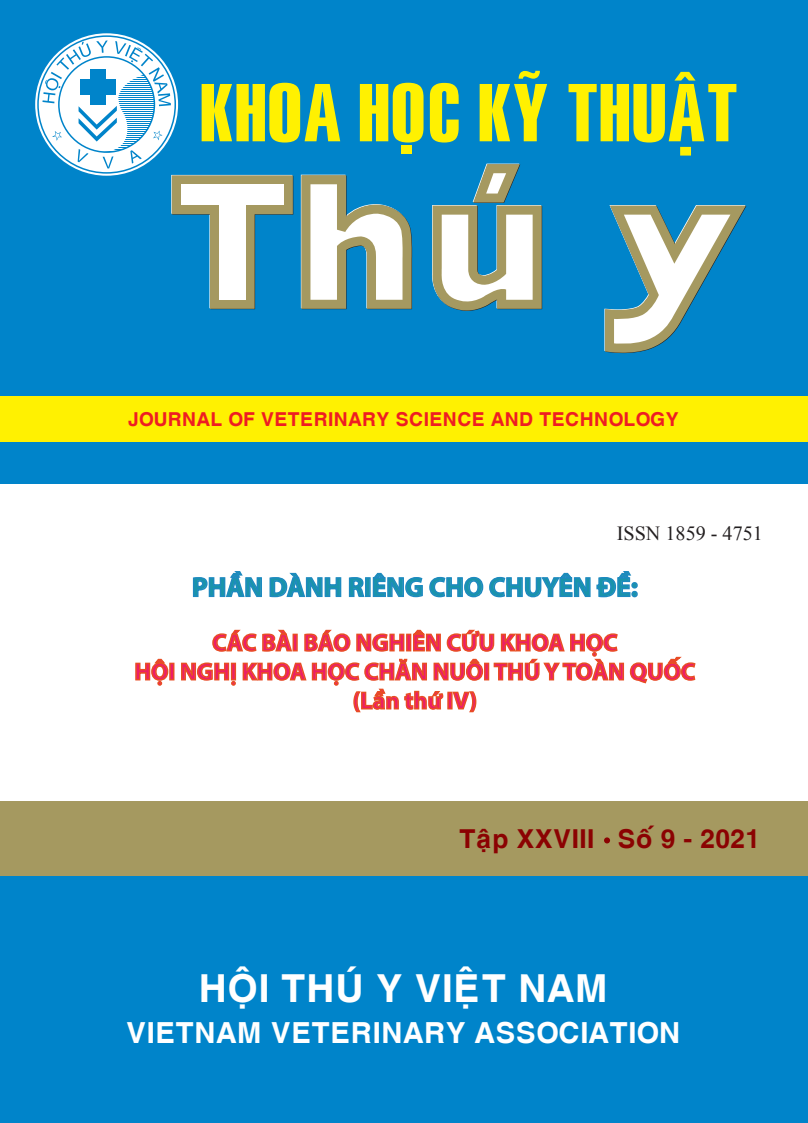
<style>
.page{position:relative;width:808px;height:1123px;background:#fff}
.page>*{position:absolute;margin:0;border:0;box-sizing:border-box;transform-origin:0 0}
.t1{font:77.7px "VNI Swiss Condense";letter-spacing:-.025em;color:#fff101;scale:1.08 1}
.t2{font:38.55px "VNI Helve Bold";color:#fff}
.t3{font:29.1px "VNI Helve Bold";color:#fff}
.t4{font:700 27.15px "Myriad Pro";color:#1994aa}
.t5{font:26.1px "VNI Helve Bold";color:#8b0202}
.t6{font:700 24.15px/29px "Myriad Pro";color:#ed1d68;text-align:center}
.t7{font:20.1px "Times New Roman";color:#231f20}
.t8{font:19.2px "VNI Helve Bold";color:#ee1d23}
</style>
<div class="page">
<div style="left:0;top:0;width:808px;height:396px;background:#0084ca"></div>
<div style="left:0;top:875px;width:808px;height:248px;background:#0084ca"></div>
<div style="left:0;top:800px;width:808px;height:75px;background:#a59960"></div>
<div style="left:0;top:396px;width:808px;height:47px;background:#fff101"></div>
<div style="left:0;top:443px;width:808px;height:41px;background:#0084ca"></div>
<svg style="left:604px;top:837px;width:6px;height:6px"></svg>
<svg style="left:37px;top:35px;width:256px;height:274px"></svg>
<div style="left:181px;top:184px;width:103px;height:21px;background:#fff"></div>
<div style="left:219px;top:203px;width:27px;height:97px;background:#fff"></div>
<svg style="left:301px;top:175px;width:111px;height:134px"></svg>
<svg style="left:432px;top:164px;width:110px;height:147px"></svg>
<svg style="left:604px;top:205px;width:142px;height:148px"></svg>
<svg style="left:192px;top:571px;width:70px;height:27px"></svg>
<svg style="left:269px;top:572px;width:73px;height:26px"></svg>
<svg style="left:348px;top:577px;width:18px;height:21px"></svg>
<div style="left:365px;top:577px;width:6px;height:20px;border:2px solid #1e8abf"></div>
<svg style="left:372px;top:571px;width:266px;height:27px"></svg>
<svg style="left:135px;top:658px;width:34px;height:28px"></svg>
<div style="left:169px;top:662px;width:5px;height:18px;border:2px solid #e84d24"></div>
<svg style="left:181px;top:629px;width:515px;height:84px"></svg>
<h1 class="t1" style="left:199px;top:56px;width:502px">KHOA HOÏC KYÕ THUAÄT</h1>
<p class="t8" style="left:128px;top:404px;width:553px">JOURNAL OF VETERINARY SCIENCE AND TECHNOLOGY</p>
<p class="t7" style="left:617px;top:522px;width:148px">ISSN 1859 - 4751</p>
<p class="t4" style="left:192px;top:569px;width:447px">PHẦN DÀNH RIÊNG CHO CHUYÊN ĐỀ:</p>
<p class="t6" style="left:134px;top:627px;width:562px">CÁC BÀI BÁO NGHIÊN CỨU KHOA HỌC<br>HỘI NGHỊ KHOA HỌC CHĂN NUÔI THÚ Y TOÀN QUỐC (Lần thứ IV)</p>
<p class="t5" style="left:459px;top:817px;width:303px">Taäp XXVIII Soá9 - 2021</p>
<h2 class="t2" style="left:199px;top:957px;width:411px">HOÄI THUÙ Y VIEÄT NAM</h2>
<p class="t3" style="left:126px;top:1008px;width:556px">VIETNAM VETERINARY ASSOCIATION</p>
</div>
